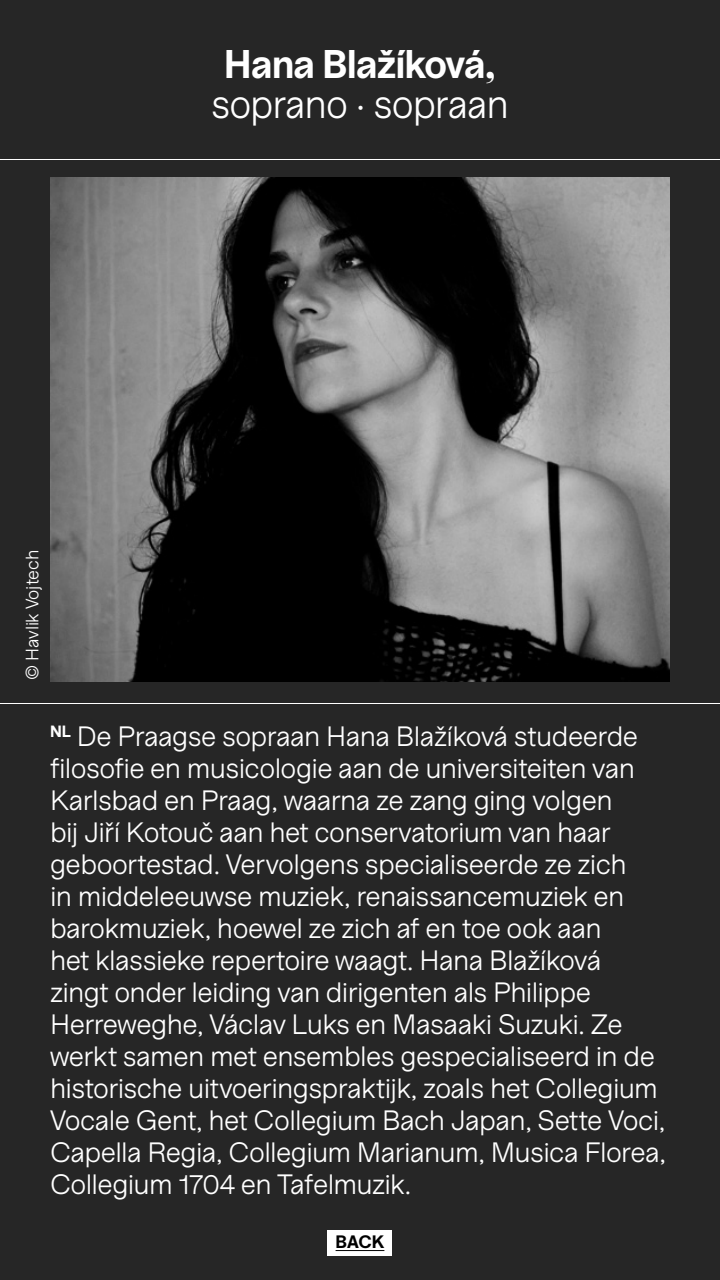
<style>
.page{position:relative;width:720px;height:1280px;background:#262626}
.page>*{position:absolute;margin:0;border:0;box-sizing:border-box;transform-origin:0 0}
.t1{font:40px "aa Bozar";letter-spacing:-.025em;color:#fff}
.t2{font:700 40px "aa Bozar";letter-spacing:-.015em;color:#fff}
.t3{font:28px/32px "aa Bozar";letter-spacing:-.02em;color:#fff}
.t4{font:18px "aa Bozar";letter-spacing:-.01em;color:#fff}
.t5{font:700 18px "aa Bozar";color:#000}
</style>
<div class="page">
<div style="left:328px;top:1230px;width:64px;height:26px;background:#fff"></div>
<hr style="left:336px;top:1250px;width:48px;height:1px;background:#000">
<hr style="left:0;top:159px;width:720px;height:1px;background:#fff">
<hr style="left:0;top:703px;width:720px;height:1px;background:#fff">
<img style="left:50px;top:177px;width:620px;height:505px">
<h1 class="t2" style="left:224px;top:41px;width:273px">Hana Blažíková,</h1>
<h1 class="t1" style="left:211px;top:81px;width:300px">soprano · sopraan</h1>
<p class="t4" style="left:22px;top:680px;width:132px;rotate:-90deg">© Havlik Vojtech</p>
<p class="t3" style="left:50px;top:720px;width:618px"><sup>NL</sup> De Praagse sopraan Hana Blažíková studeerde filosofie en musicologie aan de universiteiten van Karlsbad en Praag, waarna ze zang ging volgen<br>bij Jiří Kotouč aan het conservatorium van haar geboortestad. Vervolgens specialiseerde ze zich<br>in middeleeuwse muziek, renaissancemuziek en barokmuziek, hoewel ze zich af en toe ook aan<br>het klassieke repertoire waagt. Hana Blažíková zingt onder leiding van dirigenten als Philippe Herreweghe, Václav Luks en Masaaki Suzuki. Ze werkt samen met ensembles gespecialiseerd in de historische uitvoeringspraktijk, zoals het Collegium Vocale Gent, het Collegium Bach Japan, Sette Voci, Capella Regia, Collegium Marianum, Musica Florea, Collegium 1704 en Tafelmuzik.</p>
<p class="t5" style="left:336px;top:1232px;width:50px">BACK</p>
</div>
